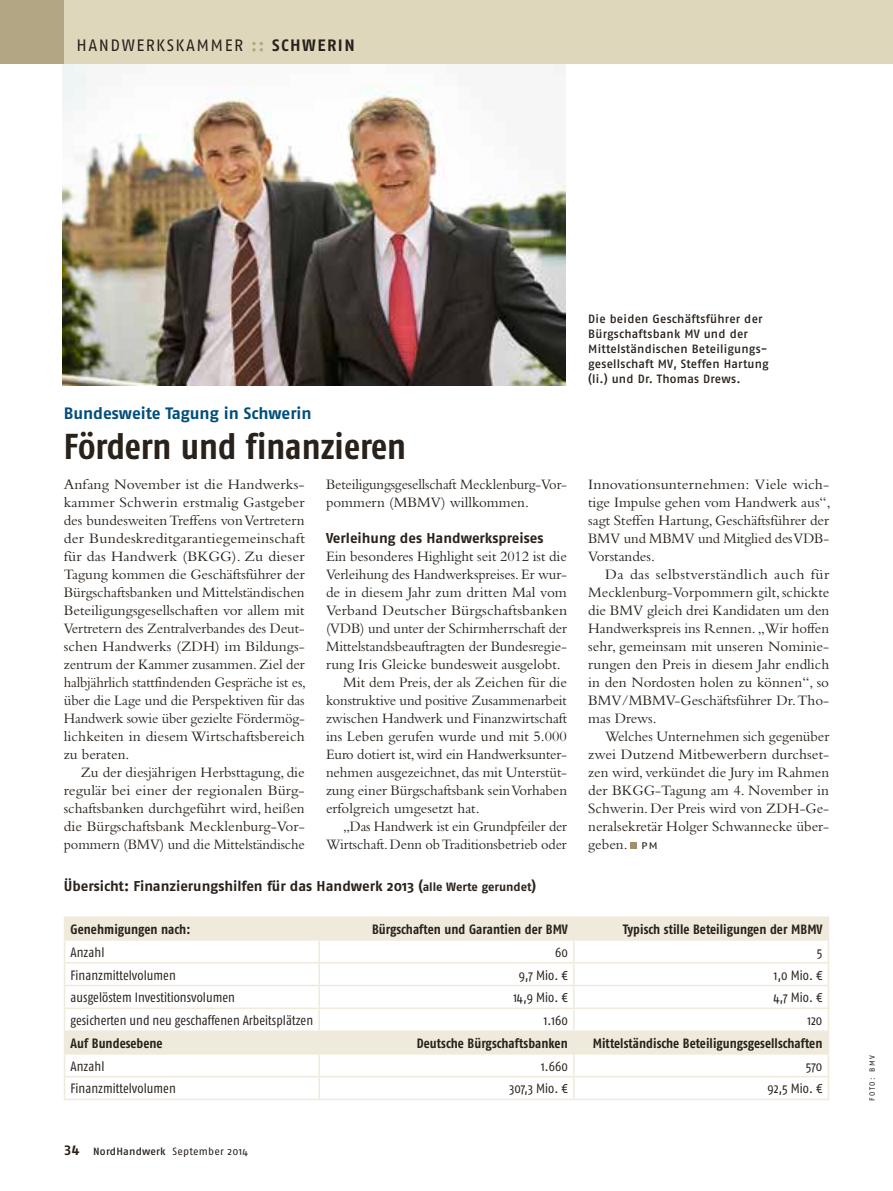
<style>
.page{position:relative;width:893px;height:1191px;background:#fff}
.page>*{position:absolute;margin:0;border:0;box-sizing:border-box;transform-origin:0 0}
.t1{font:700 36px "Fago Co";letter-spacing:-.005em;color:#29221c}
.t2{font:700 16.5px "Fago No";letter-spacing:-.005em;color:#004e7c}
.t3{font:16.5px "Fago No";letter-spacing:.09em;color:#29221c}
.t4{font:15px/18px "Bembo Std";letter-spacing:-.005em;color:#29221c;text-align:justify}
.t5{font:15px/18px "Bembo Std";letter-spacing:-.005em;color:#29221c;text-align:justify;scale:1.04 1}
.t6{font:15px "Bembo Std";letter-spacing:-.005em;color:#29221c;scale:.96 1}
.t7{font:700 14.25px "Fago No";color:#29221c}
.t8{font:13.5px "Fago Co";letter-spacing:.005em;color:#29221c}
.t9{font:700 13.5px "Fago Co";letter-spacing:.005em;color:#29221c}
.t10{font:13.5px "Fago No Bold Tf";color:#29221c}
.t11{font:12px/15px "Fago No Med";letter-spacing:.015em;color:#29221c}
.t12{font:10.5px "Fago No";letter-spacing:.02em;color:#29221c}
.t13{font:7.5px "Fago No";letter-spacing:.19em;color:#29221c}
.s1{font-weight:700;color:#b3a685}
.s2{font-weight:700}
.s3{font-size:12px}
.s4{font-family:"Fago No Regular Caps";font-size:12px}
.s5{font-family:"Fago No Med"}
</style>
<div class="page">
<img style="left:63px;top:64px;width:503px;height:322px">
<div style="left:0;top:0;width:893px;height:64px;background:#ded7bc"></div>
<div style="left:0;top:0;width:64px;height:64px;background:#b3a685"></div>
<div style="left:630px;top:842px;width:7px;height:6px;background:#9f916e"></div>
<svg style="left:65px;top:918px;width:763px;height:135px"></svg>
<hr style="left:64px;top:916px;width:255px;height:2px;background:#efeadc">
<hr style="left:319px;top:916px;width:255px;height:2px;background:#efeadc">
<hr style="left:318px;top:918px;width:2px;height:21px;background:#efeadc">
<hr style="left:574px;top:916px;width:255px;height:2px;background:#efeadc">
<hr style="left:573px;top:918px;width:2px;height:21px;background:#efeadc">
<hr style="left:64px;top:939px;width:255px;height:1px;background:#efeadc">
<hr style="left:319px;top:939px;width:255px;height:1px;background:#efeadc">
<hr style="left:318px;top:940px;width:2px;height:22px;background:#efeadc">
<hr style="left:574px;top:939px;width:255px;height:1px;background:#efeadc">
<hr style="left:573px;top:940px;width:2px;height:22px;background:#efeadc">
<hr style="left:64px;top:962px;width:255px;height:1px;background:#efeadc">
<hr style="left:319px;top:962px;width:255px;height:1px;background:#efeadc">
<hr style="left:318px;top:963px;width:2px;height:21px;background:#efeadc">
<hr style="left:574px;top:962px;width:255px;height:1px;background:#efeadc">
<hr style="left:573px;top:963px;width:2px;height:21px;background:#efeadc">
<hr style="left:64px;top:984px;width:255px;height:2px;background:#efeadc">
<hr style="left:319px;top:984px;width:255px;height:2px;background:#efeadc">
<hr style="left:318px;top:986px;width:2px;height:21px;background:#efeadc">
<hr style="left:574px;top:984px;width:255px;height:2px;background:#efeadc">
<hr style="left:573px;top:986px;width:2px;height:21px;background:#efeadc">
<hr style="left:64px;top:1007px;width:255px;height:2px;background:#efeadc">
<hr style="left:319px;top:1007px;width:255px;height:2px;background:#efeadc">
<hr style="left:318px;top:1009px;width:2px;height:21px;background:#efeadc">
<hr style="left:574px;top:1007px;width:255px;height:2px;background:#efeadc">
<hr style="left:573px;top:1009px;width:2px;height:21px;background:#efeadc">
<hr style="left:64px;top:1030px;width:255px;height:2px;background:#efeadc">
<hr style="left:319px;top:1030px;width:255px;height:2px;background:#efeadc">
<hr style="left:318px;top:1032px;width:2px;height:21px;background:#efeadc">
<hr style="left:574px;top:1030px;width:255px;height:2px;background:#efeadc">
<hr style="left:573px;top:1032px;width:2px;height:21px;background:#efeadc">
<hr style="left:64px;top:1053px;width:255px;height:1px;background:#efeadc">
<hr style="left:319px;top:1053px;width:255px;height:1px;background:#efeadc">
<hr style="left:318px;top:1054px;width:2px;height:21px;background:#efeadc">
<hr style="left:574px;top:1053px;width:255px;height:1px;background:#efeadc">
<hr style="left:573px;top:1054px;width:2px;height:21px;background:#efeadc">
<hr style="left:64px;top:1075px;width:255px;height:2px;background:#efeadc">
<svg style="left:64px;top:918px;width:1px;height:180px"></svg>
<hr style="left:319px;top:1075px;width:255px;height:2px;background:#efeadc">
<hr style="left:318px;top:1077px;width:2px;height:21px;background:#efeadc">
<hr style="left:574px;top:1075px;width:255px;height:2px;background:#efeadc">
<hr style="left:573px;top:1077px;width:2px;height:21px;background:#efeadc">
<svg style="left:828px;top:918px;width:1px;height:180px"></svg>
<hr style="left:64px;top:1098px;width:255px;height:2px;background:#efeadc">
<hr style="left:319px;top:1098px;width:255px;height:2px;background:#efeadc">
<hr style="left:574px;top:1098px;width:255px;height:2px;background:#efeadc">
<p class="t3" style="left:77px;top:36px;width:280px">HANDWERKSKAMMER <span class="s1">::</span> <span class="s2">SCHWERIN</span></p>
<p class="t2" style="left:64px;top:403px;width:249px">Bundesweite Tagung in Schwerin</p>
<h1 class="t1" style="left:64px;top:425px;width:344px">Fördern und finanzieren</h1>
<p class="t5" style="left:64px;top:474px;width:234px">Anfang November ist die Handwerks&shy;kammer Schwerin erstmalig Gastgeber des bundesweiten Treffens von Vertretern der Bundeskreditgarantiegemeinschaft für das Handwerk (BKGG). Zu dieser Tagung kommen die Geschäftsführer der Bürgschaftsbanken und Mittelständischen Beteiligungsgesellschaften vor allem mit Vertretern des Zentralverbandes des Deut&shy;schen Handwerks (ZDH) im Bildungs&shy;zentrum der Kammer zusammen. Ziel der halbjährlich stattfindenden Gespräche ist es, über die Lage und die Perspektiven für das Handwerk sowie über gezielte Fördermög&shy;lichkeiten in diesem Wirtschaftsbereich zu beraten.</p>
<p class="t4" style="left:64px;top:762px;width:243px;text-indent:17px">Zu der diesjährigen Herbsttagung, die regulär bei einer der regionalen Bürg&shy;schaftsbanken durchgeführt wird, heißen die Bürgschaftsbank Mecklenburg-Vor&shy;pommern (BMV) und die Mittelständische</p>
<p class="t4" style="left:326px;top:474px;width:242px">Beteiligungsgesellschaft Mecklenburg-Vor&shy;pommern (MBMV) willkommen.</p>
<p class="t7" style="left:326px;top:529px;width:219px">Verleihung des Handwerkspreises</p>
<p class="t4" style="left:326px;top:546px;width:242px">Ein besonderes Highlight seit 2012 ist die</p>
<p class="t4" style="left:326px;top:564px;width:242px">Verleihung des Handwerkspreises. Er wur-</p>
<p class="t4" style="left:326px;top:582px;width:242px">de in diesem Jahr zum dritten Mal vom</p>
<p class="t5" style="left:326px;top:600px;width:233px">Verband Deutscher Bürgschaftsbanken</p>
<p class="t4" style="left:326px;top:618px;width:242px">(VDB) und unter der Schirmherrschaft der</p>
<p class="t4" style="left:326px;top:636px;width:242px">Mittelstandsbeauftragten der Bundesregie-</p>
<p class="t4" style="left:326px;top:654px;width:236px">rung Iris Gleicke bundesweit ausgelobt.</p>
<p class="t4" style="left:343px;top:672px;width:225px">Mit dem Preis, der als Zeichen für die</p>
<p class="t4" style="left:326px;top:690px;width:242px">konstruktive und positive Zusammenarbeit</p>
<p class="t4" style="left:326px;top:708px;width:242px">zwischen Handwerk und Finanzwirtschaft</p>
<p class="t4" style="left:326px;top:726px;width:242px">ins Leben gerufen wurde und mit 5.000</p>
<p class="t4" style="left:326px;top:744px;width:242px">Euro dotiert ist, wird ein Handwerksunter-</p>
<p class="t4" style="left:326px;top:762px;width:243px">nehmen ausgezeichnet, das mit Unterstüt-</p>
<p class="t4" style="left:326px;top:780px;width:243px">zung einer Bürgschaftsbank sein Vorhaben</p>
<p class="t4" style="left:326px;top:798px;width:155px">erfolgreich umgesetzt hat.</p>
<p class="t6" style="left:343px;top:817px;width:235px">„Das Handwerk ist ein Grundpfeiler der</p>
<p class="t6" style="left:326px;top:835px;width:252px">Wirtschaft. Denn ob Traditionsbetrieb oder</p>
<p class="t7" style="left:64px;top:878px;width:474px">Übersicht: Finanzierungshilfen für das Handwerk 2013 (<span class="s3">alle Werte gerundet</span>)</p>
<p class="t11" style="left:588px;top:311px;width:182px">Die beiden Geschäftsführer der<br>Bürgschaftsbank MV und der<br>Mittelständischen Beteiligungs&shy;gesellschaft MV, Steffen Hartung (li.) und Dr. Thomas Drews.</p>
<p class="t4" style="left:588px;top:474px;width:244px">Innovationsunternehmen: Viele wich&shy;tige Impulse gehen vom Handwerk aus“, sagt Steffen Hartung, Geschäftsführer der BMV und MBMV und Mitglied des VDB-Vorstandes.</p>
<p class="t5" style="left:588px;top:564px;width:233px;text-indent:17px">Da das selbstverständlich auch für Mecklenburg-Vorpommern gilt, schickte die BMV gleich drei Kandidaten um den Handwerkspreis ins Rennen. „Wir hoffen sehr, gemeinsam mit unseren Nominie&shy;rungen den Preis in diesem Jahr endlich in den Nordosten holen zu können“, so BMV/MBMV-Geschäftsführer Dr. Tho&shy;mas Drews.</p>
<p class="t4" style="left:588px;top:726px;width:243px;text-indent:17px">Welches Unternehmen sich gegenüber zwei Dutzend Mitbewerbern durchset&shy;zen wird, verkündet die Jury im Rahmen der BKGG-Tagung am 4. November in Schwerin. Der Preis wird von ZDH-Ge&shy;neralsekretär Holger Schwannecke über&shy;geben. <span class="s4">pm</span></p>
<p class="t9" style="left:71px;top:921px;width:121px">Genehmigungen nach:</p>
<p class="t9" style="left:372px;top:921px;width:197px">Bürgschaften und Garantien der BMV</p>
<p class="t9" style="left:623px;top:921px;width:201px">Typisch stille Beteiligungen der MBMV</p>
<p class="t8" style="left:71px;top:944px;width:35px">Anzahl</p>
<p class="t8" style="left:555px;top:944px;width:14px">60</p>
<p class="t8" style="left:817px;top:944px;width:7px">5</p>
<p class="t8" style="left:71px;top:967px;width:107px">Finanzmittelvolumen</p>
<p class="t8" style="left:519px;top:967px;width:50px">9,7 Mio. €</p>
<p class="t8" style="left:774px;top:967px;width:50px">1,0 Mio. €</p>
<p class="t8" style="left:71px;top:990px;width:166px">ausgelöstem Investitionsvolumen</p>
<p class="t8" style="left:513px;top:990px;width:56px">14,9 Mio. €</p>
<p class="t8" style="left:773px;top:990px;width:51px">4,7 Mio. €</p>
<p class="t8" style="left:71px;top:1012px;width:244px">gesicherten und neu geschaffenen Arbeitsplätzen</p>
<p class="t8" style="left:544px;top:1012px;width:25px">1.160</p>
<p class="t8" style="left:807px;top:1012px;width:17px">120</p>
<p class="t9" style="left:71px;top:1035px;width:94px">Auf Bundesebene</p>
<p class="t9" style="left:417px;top:1035px;width:152px">Deutsche Bürgschaftsbanken</p>
<p class="t9" style="left:593px;top:1035px;width:231px">Mittelständische Beteiligungsgesellschaften</p>
<p class="t8" style="left:71px;top:1058px;width:35px">Anzahl</p>
<p class="t8" style="left:541px;top:1058px;width:28px">1.660</p>
<p class="t8" style="left:806px;top:1058px;width:18px">570</p>
<p class="t8" style="left:71px;top:1081px;width:107px">Finanzmittelvolumen</p>
<p class="t8" style="left:510px;top:1081px;width:60px">307,3 Mio. €</p>
<p class="t8" style="left:767px;top:1081px;width:56px">92,5 Mio. €</p>
<p class="t10" style="left:64px;top:1142px;width:17px">34</p>
<p class="t12" style="left:93px;top:1145px;width:156px"><span class="s5">NordHandwerk</span> September 2014</p>
<p class="t13" style="left:868px;top:1100px;width:47px;rotate:-90deg">FOTO: BMV</p>
</div>
